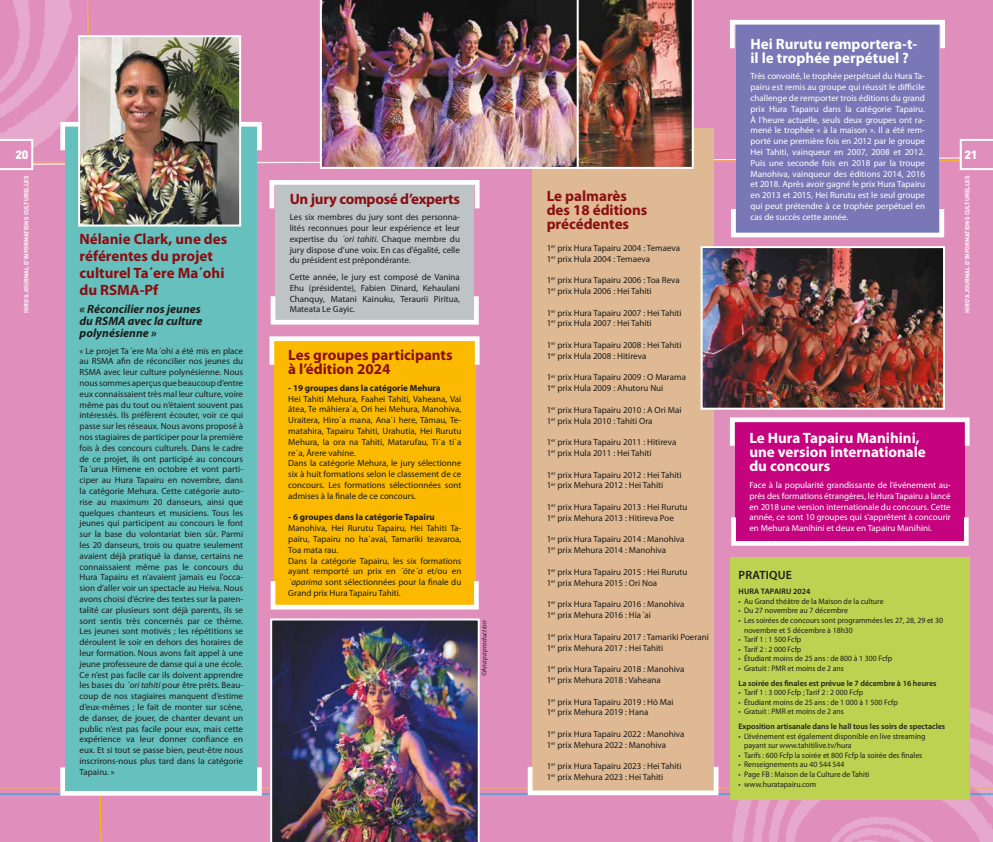
<style>
.page{position:relative;width:993px;height:842px;background:#fff}
.page>*{position:absolute;margin:0;border:0;box-sizing:border-box;transform-origin:0 0}
.t1{font:700 15px/14px "Myriad Pro";color:#8a0e12}
.t2{font:700 15px/14px "Myriad Pro";color:#fff}
.t3{font:italic 700 12px/12px "Myriad Pro";color:#1d1d1b}
.t4{font:600 12px "Myriad Pro";color:#1d1d1b}
.t5{font:900 12px "DIN";color:#fff}
.t6{font:9px/10.8px "Myriad Pro";color:#1d1d1b}
.t7{font:9px/10.8px "Myriad Pro";color:#fff;text-align:justify}
.t8{font:700 9px "Myriad Pro";color:#1d1d1b}
.t9{font:8px/9.6px "Myriad Pro";color:#1d1d1b}
.t10{font:600 8px "Myriad Pro";color:#1d1d1b}
.t11{font:italic 7px "Myriad Pro";color:#1d1d1b}
.t12{font:700 6px "DIN";color:#fff}
.s1{font-style:italic}
</style>
<div class="page">
<img style="left:0;top:0;width:992px;height:842px">
<img style="left:81px;top:38px;width:157px;height:185px">
<div style="left:78px;top:35px;width:163px;height:191px;border:2px solid #fff"></div>
<div style="left:729px;top:557px;width:240px;height:242px;background:#bed251"></div>
<h1 class="t2" style="left:750px;top:36px;width:168px">Hei Rurutu remportera-t&shy;il le trophée perpétuel ?</h1>
<p class="t7" style="left:750px;top:71px;width:176px">Très convoité, le trophée perpétuel du Hura Ta&shy;pairu est remis au groupe qui réussit le difficile challenge de remporter trois éditions du grand prix Hura Tapairu dans la catégorie Tapairu.<br>À l’heure actuelle, seuls deux groupes ont ra&shy;mené le trophée « à la maison ». Il a été rem&shy;porté une première fois en 2012 par le groupe Hei Tahiti, vainqueur en 2007, 2008 et 2012.<br>Puis une seconde fois en 2018 par la troupe Manohiva, vainqueur des éditions 2014, 2016 et 2018. Après avoir gagné le prix Hura Tapairu en 2013 et 2015, Hei Rurutu est le seul groupe qui peut prétendre à ce trophée perpétuel en cas de succès cette année.</p>
<h2 class="t5" style="left:15px;top:147px;width:14px">20</h2>
<h2 class="t5" style="left:964px;top:147px;width:14px">21</h2>
<p class="t12" style="left:22px;top:313px;width:138px;rotate:-90deg">HIRO’A JOURNAL D’I NFORMATIONSCULTURELLES</p>
<p class="t12" style="left:963px;top:313px;width:138px;rotate:-90deg">HIRO’A JOURNAL D’I NFORMATIONSCULTURELLES</p>
<h1 class="t1" style="left:546px;top:189px;width:102px">Le palmarès des 18 éditions précédentes</h1>
<p class="t6" style="left:546px;top:242px;width:135px">1<sup>er</sup> prix Hura Tapairu 2004 : Temaeva<br>1<sup>er</sup> prix Hula 2004 : Temaeva</p>
<p class="t6" style="left:546px;top:275px;width:135px">1<sup>er</sup> prix Hura Tapairu 2006 : Toa Reva<br>1<sup>er</sup> prix Hula 2006 : Hei Tahiti</p>
<p class="t6" style="left:546px;top:307px;width:136px">1<sup>er</sup> prix Hura Tapairu 2007 : Hei Tahiti<br>1<sup>er</sup> prix Hula 2007 : Hei Tahiti</p>
<p class="t6" style="left:546px;top:339px;width:136px">1<sup>er</sup> prix Hura Tapairu 2008 : Hei Tahiti<br>1<sup>er</sup> prix Hula 2008 : Hitireva</p>
<p class="t6" style="left:546px;top:372px;width:141px">1<sup>er</sup> prix Hura Tapairu 2009 : O Marama<br>1<sup>er</sup> prix Hula 2009 : Ahutoru Nui</p>
<p class="t6" style="left:546px;top:404px;width:136px">1<sup>er</sup> prix Hura Tapairu 2010 : A Ori Mai<br>1<sup>er</sup> prix Hula 2010 : Tahiti Ora</p>
<p class="t6" style="left:546px;top:437px;width:131px">1<sup>er</sup> prix Hura Tapairu 2011 : Hitireva<br>1<sup>er</sup> prix Hula 2011 : Hei Tahiti</p>
<p class="t6" style="left:546px;top:469px;width:136px">1<sup>er</sup> prix Hura Tapairu 2012 : Hei Tahiti<br>1<sup>er</sup> prix Mehura 2012 : Hei Tahiti</p>
<p class="t6" style="left:546px;top:501px;width:142px">1<sup>er</sup> prix Hura Tapairu 2013 : Hei Rurutu<br>1<sup>er</sup> prix Mehura 2013 : Hitireva Poe</p>
<p class="t6" style="left:546px;top:534px;width:139px">1<sup>er</sup> prix Hura Tapairu 2014 : Manohiva<br>1<sup>er</sup> prix Mehura 2014 : Manohiva</p>
<p class="t6" style="left:546px;top:566px;width:142px">1<sup>er</sup> prix Hura Tapairu 2015 : Hei Rurutu<br>1<sup>er</sup> prix Mehura 2015 : Ori Noa</p>
<p class="t6" style="left:546px;top:599px;width:139px">1<sup>er</sup> prix Hura Tapairu 2016 : Manohiva<br>1<sup>er</sup> prix Mehura 2016 : Hia<span class="s1">΄</span>ai</p>
<p class="t6" style="left:546px;top:631px;width:164px">1<sup>er</sup> prix Hura Tapairu 2017 : Tamariki Poerani<br>1<sup>er</sup> prix Mehura 2017 : Hei Tahiti</p>
<p class="t6" style="left:546px;top:663px;width:139px">1<sup>er</sup> prix Hura Tapairu 2018 : Manohiva<br>1<sup>er</sup> prix Mehura 2018 : Vaheana</p>
<p class="t6" style="left:546px;top:696px;width:128px">1<sup>er</sup> prix Hura Tapairu 2019 : Hō Mai<br>1<sup>er</sup> prix Mehura 2019 : Hana</p>
<p class="t6" style="left:546px;top:728px;width:139px">1<sup>er</sup> prix Hura Tapairu 2022 : Manohiva<br>1<sup>er</sup> prix Mehura 2022 : Manohiva</p>
<p class="t6" style="left:546px;top:761px;width:136px">1<sup>er</sup> prix Hura Tapairu 2023 : Hei Tahiti<br>1<sup>er</sup> prix Mehura 2023 : Hei Tahiti</p>
<h1 class="t1" style="left:289px;top:191px;width:172px">Un jury composé d’experts</h1>
<p class="t6" style="left:289px;top:212px;width:172px;text-align:justify">Les six membres du jury sont des personna&shy;lités reconnues pour leur expérience et leur expertise du <span class="s1">΄ori tahiti</span>. Chaque membre du jury dispose d’une voix. En cas d’égalité, celle du président est prépondérante.</p>
<p class="t6" style="left:289px;top:271px;width:172px;text-align:justify">Cette année, le jury est composé de Vanina Ehu (présidente), Fabien Dinard, Kehaulani Chanquy, Matani Kainuku, Teraurii Piritua, Mateata Le Gayic.</p>
<h1 class="t1" style="left:79px;top:230px;width:149px;line-height:17px">Nélanie Clark, une des référentes du projet culturel Ta΄ere Ma΄ohi du RSMA-Pf</h1>
<h2 class="t3" style="left:79px;top:303px;width:124px">« Réconcilier nos jeunes du RSMA avec la culture polynésienne »</h2>
<p class="t6" style="left:79px;top:345px;width:165px;text-align:justify">« Le projet Ta<span class="s1">΄</span>ere Ma<span class="s1">΄</span>ohi a été mis en place au RSMA afin de réconcilier nos jeunes du RSMA avec leur culture polynésienne. Nous nous sommes aperçus que beaucoup d’entre eux connaissaient très mal leur culture, voire même pas du tout ou n’étaient souvent pas intéressés. Ils préfèrent écouter, voir ce qui passe sur les réseaux. Nous avons proposé à nos stagiaires de participer pour la première fois à des concours culturels. Dans le cadre de ce projet, ils ont participé au concours Ta<span class="s1">΄</span>urua Hīmene en octobre et vont parti&shy;ciper au Hura Tapairu en novembre, dans la catégorie Mehura. Cette catégorie auto&shy;rise au maximum 20 danseurs, ainsi que quelques chanteurs et musiciens. Tous les jeunes qui participent au concours le font sur la base du volontariat bien sûr. Parmi les 20 danseurs, trois ou quatre seulement avaient déjà pratiqué la danse, certains ne connaissaient même pas le concours du Hura Tapairu et n’avaient jamais eu l’occa&shy;sion d’aller voir un spectacle au Heiva. Nous avons choisi d’écrire des textes sur la paren&shy;talité car plusieurs sont déjà parents, ils se sont sentis très concernés par ce thème.<br>Les jeunes sont motivés ; les répétitions se déroulent le soir en dehors des horaires de leur formation. Nous avons fait appel à une jeune professeure de danse qui a une école.<br>Ce n’est pas facile car ils doivent apprendre les bases du <span class="s1">΄ori tahiti</span> pour être prêts. Beau&shy;coup de nos stagiaires manquent d’estime d’eux-mêmes ; le fait de monter sur scène, de danser, de jouer, de chanter devant un public n’est pas facile pour eux, mais cette expérience va leur donner confiance en eux. Et si tout se passe bien, peut-être nous inscrirons-nous plus tard dans la catégorie Tapairu. »</p>
<h1 class="t1" style="left:288px;top:348px;width:166px">Les groupes participants à l’édition 2024</h1>
<p class="t8" style="left:288px;top:382px;width:154px">- 19 groupes dans la catégorie Mehura</p>
<p class="t6" style="left:288px;top:393px;width:174px">Hei Tahiti Mehura, Faahei Tahiti, Vaheana, Vai ātea, Te māhiera΄a, Ori hei Mehura, Manohiva, Uraitera, Hiro΄a mana, Ana΄i here, Tāmau, Te&shy;matahira, Tapairu Tahiti, Urahutia, Hei Rurutu Mehura, Ia ora na Tahiti, Matarufau, Ti΄a ti΄a re΄a, Ārere vahine.<br>Dans la catégorie Mehura, le jury sélectionne six à huit formations selon le classement de ce concours. Les formations sélectionnées sont admises à la finale de ce concours.</p>
<p class="t8" style="left:288px;top:511px;width:148px">- 6 groupes dans la catégorie Tapairu</p>
<p class="t6" style="left:288px;top:523px;width:174px">Manohiva, Hei Rurutu Tapairu, Hei Tahiti Ta&shy;pairu, Tapairu no ha΄avai, Tamariki teavaroa, Toa mata rau.<br>Dans la catégorie Tapairu, les six formations ayant remporté un prix en <span class="s1">΄ōte΄a</span> et/ou en <span class="s1">΄aparima</span> sont sélectionnées pour la finale du Grand prix Hura Tapairu Tahiti.</p>
<h1 class="t2" style="left:749px;top:431px;width:178px">Le Hura Tapairu Manihini, une version internationale du concours</h1>
<p class="t7" style="left:749px;top:479px;width:203px">Face à la popularité grandissante de l’événement au&shy;près des formations étrangères, le Hura Tapairu a lancé en 2018 une version internationale du concours. Cette année, ce sont 10 groupes qui s’apprêtent à concourir en Mehura Manihini et deux en Tapairu Manihini.</p>
<h2 class="t4" style="left:738px;top:567px;width:14px">Prati</h2>
<h2 class="t4" style="left:769px;top:567px;width:17px">que</h2>
<p class="t10" style="left:738px;top:586px;width:12px">Hura</p>
<p class="t10" style="left:760px;top:586px;width:51px">TAPAIRU 2024</p>
<p class="t9" style="left:738px;top:596px;width:147px">• Au Grand théâtre de la Maison de la culture</p>
<p class="t9" style="left:738px;top:606px;width:111px">• Du 27 novembre au 7 décembre</p>
<p class="t9" style="left:743px;top:615px;width:200px;text-indent:-6px">• Les soirées de concours sont programmées les 27, 28, 29 et 30 novembre et 5 décembre à 18h30</p>
<p class="t9" style="left:738px;top:635px;width:64px">• Tarif 1 : 1 500 Fcfp</p>
<p class="t9" style="left:738px;top:644px;width:64px">• Tarif 2 : 2 000 Fcfp</p>
<p class="t9" style="left:738px;top:654px;width:155px">• Étudiant moins de 25 ans : de 800 à 1 300 Fcfp</p>
<p class="t9" style="left:738px;top:663px;width:107px">• Gratuit : PMR et moins de 2 ans</p>
<p class="t10" style="left:738px;top:678px;width:199px">La soirée des finales est prévue le 7 décembre à 16 heures</p>
<p class="t9" style="left:738px;top:688px;width:126px">• Tarif 1 : 3 000 Fcfp ; Tarif 2 : 2 000 Fcfp</p>
<p class="t9" style="left:738px;top:697px;width:161px">• Étudiant moins de 25 ans : de 1 000 à 1 500 Fcfp</p>
<p class="t9" style="left:738px;top:707px;width:107px">• Gratuit : PMR et moins de 2 ans</p>
<p class="t10" style="left:738px;top:721px;width:208px">Exposition artisanale dans le hall tous les soirs de spectacles</p>
<p class="t9" style="left:743px;top:731px;width:183px;text-indent:-6px">• L’événement est également disponible en live streaming payant sur www.tahitilive.tv/hura</p>
<p class="t9" style="left:738px;top:750px;width:185px">• Tarifs : 600 Fcfp la soirée et 800 Fcfp la soirée des finales</p>
<p class="t9" style="left:738px;top:760px;width:108px">• Renseignements au 40 544 544</p>
<p class="t9" style="left:738px;top:769px;width:132px">• Page FB : Maison de la Culture de Tahiti</p>
<p class="t9" style="left:738px;top:779px;width:79px">• www.huratapairu.com</p>
<p class="t11" style="left:479px;top:676px;width:57px;rotate:-90deg">©Anapa production</p>
</div>
